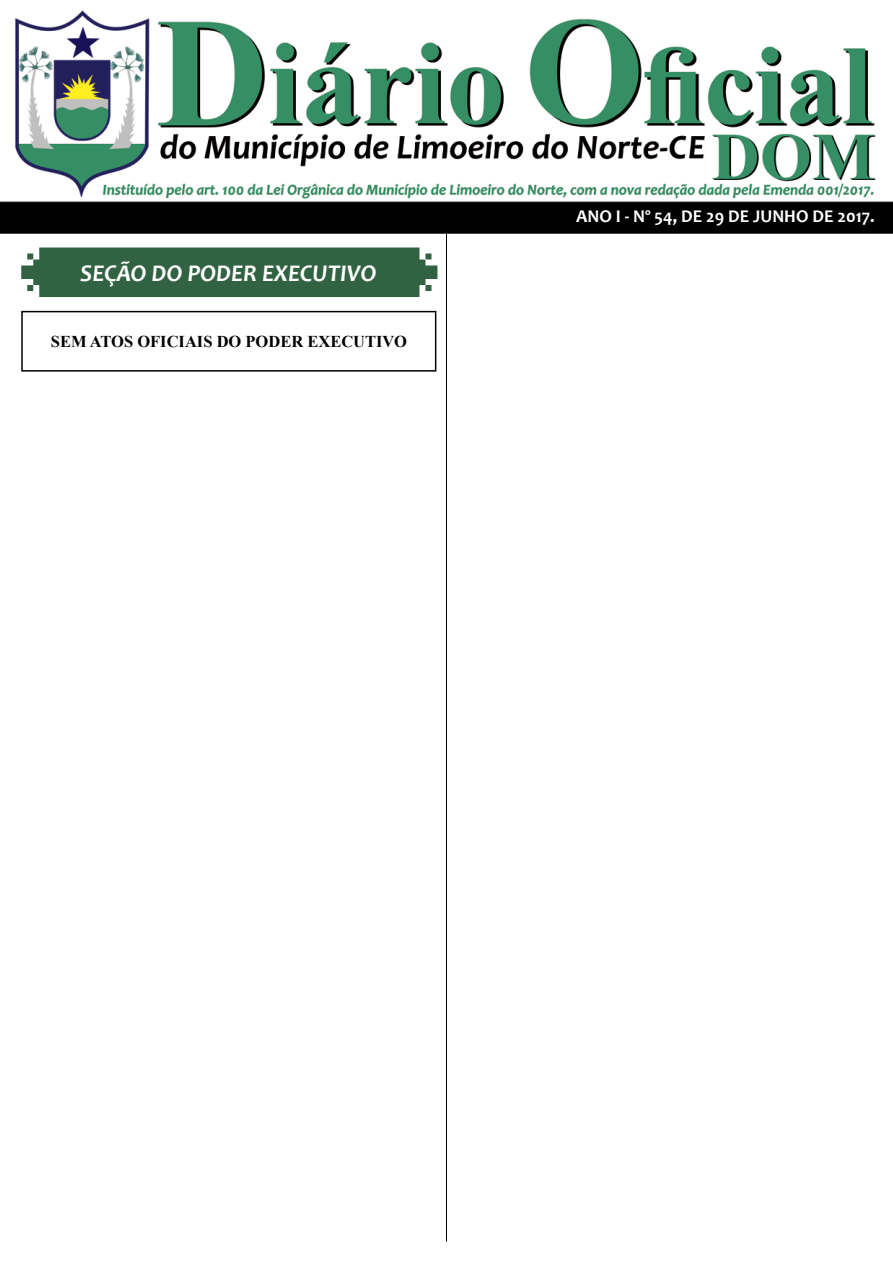
<style>
.page{position:relative;width:893px;height:1263px;background:#fff}
.page>*{position:absolute;margin:0;border:0;box-sizing:border-box;transform-origin:0 0}
.t1{font:italic 700 24px "Candara";color:#fff}
.t2{font:700 18px "Candara";color:#fff}
.t3{font:700 16.5px "Times New Roman";color:#000}
</style>
<div class="page">
<hr style="left:446px;top:222px;width:1px;height:1020px;background:#000">
<img style="left:0;top:10px;width:893px;height:224px">
<svg style="left:21px;top:247px;width:416px;height:50px;background:#3c6b4c"></svg>
<div style="left:21px;top:311px;width:415px;height:61px;border:2px solid #000"></div>
<h1 class="t1" style="left:80px;top:258px;width:298px">SEÇÃO DO PODER EXECUTIVO</h1>
<p class="t3" style="left:51px;top:330px;width:358px">SEM ATOS OFICIAIS DO PODER EXECUTIVO</p>
<p class="t2" style="left:576px;top:205px;width:300px">ANO I - Nº 54, DE 29 DE JUNHO DE 2017.</p>
</div>
